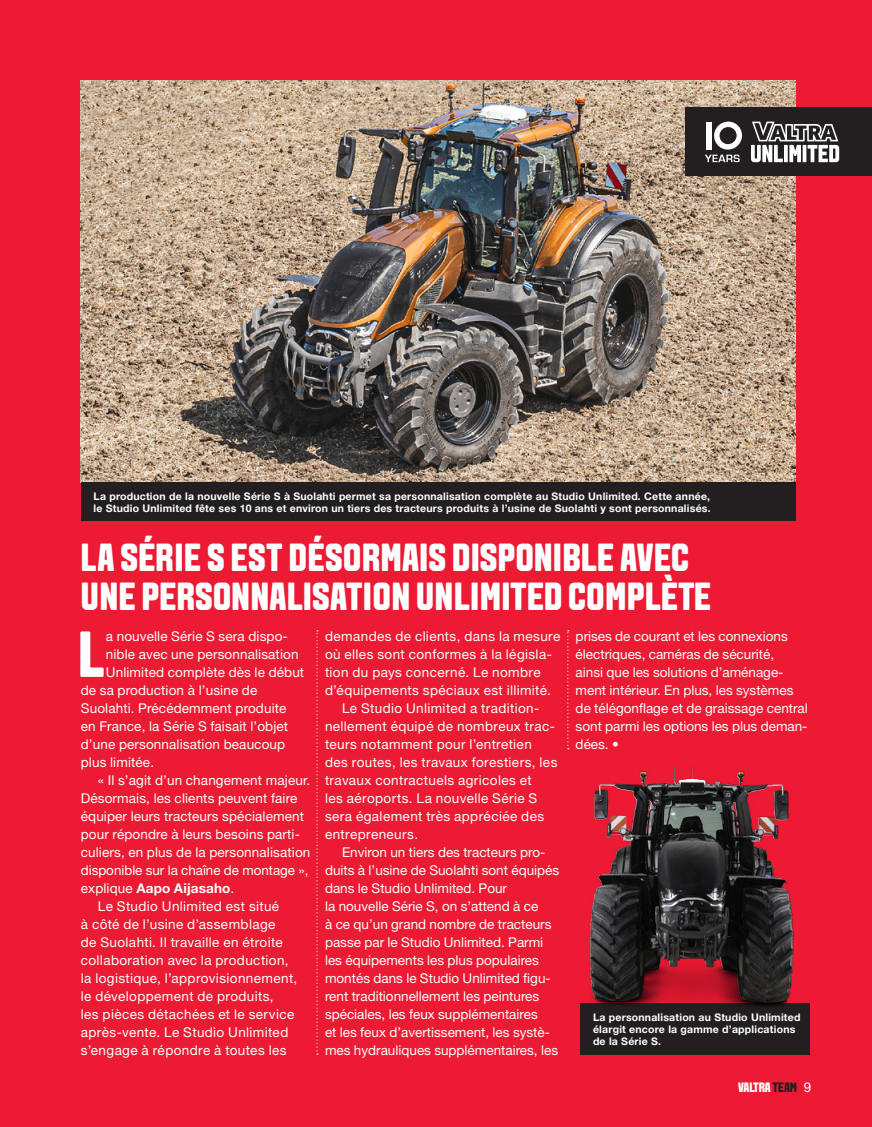
<style>
.page{position:relative;width:872px;height:1127px;background:#ed1a33}
.page>*{position:absolute;margin:0;border:0;box-sizing:border-box;transform-origin:0 0}
.t1{font:700 64.95px "VALTRA Aveny T 2020 Extra";color:#fff}
.t2{font:700 39px/39px "VALTRA Aveny T 2020 Extra";letter-spacing:.01em;color:#fff}
.t3{font:13.5px/18px "Helvetica Neue LT Std";letter-spacing:.01em;color:#fff}
.t4{font:13.5px "Helvetica Neue LT Std";letter-spacing:.03em;color:#fff}
.t5{font:700 13.5px "Helvetica Neue LT Std";letter-spacing:.01em;color:#fff}
.t6{font:700 13.5px "VALTRA Aveny T 2020 Extra";letter-spacing:-.01em;color:#fff}
.t7{font:700 10.5px/12px "Helvetica Neue LT Std";letter-spacing:.02em;color:#fff}
.s1{font-weight:400}
.s2{color:#231f20}
.s3{font-family:"Helvetica Neue LT Std";font-weight:400}
</style>
<div class="page">
<div style="left:580px;top:1003px;width:230px;height:51px;background:#231f20"></div>
<svg style="left:316px;top:630px;width:2px;height:424px"></svg>
<svg style="left:567px;top:630px;width:2px;height:119px"></svg>
<img style="left:590px;top:766px;width:203px;height:241px">
<img style="left:594px;top:766px;width:80px;height:71px">
<img style="left:81px;top:81px;width:714px;height:402px">
<div style="left:685px;top:108px;width:187px;height:68px;background:#231f20"></div>
<svg style="left:751px;top:122px;width:88px;height:40px"></svg>
<svg style="left:705px;top:121px;width:37px;height:41px"></svg>
<div style="left:81px;top:483px;width:714px;height:38px;background:#231f20"></div>
<p class="t7" style="left:94px;top:490px;width:618px">La production de la nouvelle Série S à Suolahti permet sa personnalisation complète au Studio Unlimited. Cette année, le Studio Unlimited fête ses 10 ans et environ un tiers des tracteurs produits à l’usine de Suolahti y sont personnalisés.</p>
<h2 class="t2" style="left:81px;top:538px;width:632px">LA SÉRIE S EST DÉSORMAIS DISPONIBLE AVEC<br>UNE PERSONNALISATION UNLIMITED COMPLÈTE</h2>
<h1 class="t1" style="left:78px;top:612px;width:28px">L</h1>
<p class="t3" style="left:106px;top:627px;width:184px">a nouvelle Série S sera dispo-</p>
<p class="t3" style="left:106px;top:645px;width:194px">nible avec une personnalisation</p>
<p class="t3" style="left:106px;top:663px;width:200px">Unlimited complète dès le début</p>
<p class="t3" style="left:81px;top:681px;width:178px">de sa production à l’usine de</p>
<p class="t3" style="left:81px;top:699px;width:207px">Suolahti. Précédemment produite</p>
<p class="t3" style="left:81px;top:717px;width:209px">en France, la Série S faisait l’objet</p>
<p class="t3" style="left:81px;top:735px;width:206px">d’une personnalisation beaucoup</p>
<p class="t3" style="left:81px;top:753px;width:75px">plus limitée.</p>
<p class="t3" style="left:98px;top:771px;width:214px">« Il s’agit d’un changement majeur.</p>
<p class="t3" style="left:81px;top:789px;width:218px">Désormais, les clients peuvent faire</p>
<p class="t3" style="left:81px;top:807px;width:225px">équiper leurs tracteurs spécialement</p>
<p class="t3" style="left:81px;top:825px;width:221px">pour répondre à leurs besoins parti-</p>
<p class="t3" style="left:81px;top:843px;width:231px">culiers, en plus de la personnalisation</p>
<p class="t3" style="left:81px;top:861px;width:229px">disponible sur la chaîne de montage »,</p>
<p class="t5" style="left:81px;top:880px;width:155px"><span class="s1">explique</span> Aapo Aijasaho<span class="s1">.</span></p>
<p class="t4" style="left:98px;top:898px;width:183px">Le Studio Unlimited est situé</p>
<p class="t4" style="left:81px;top:916px;width:196px">à côté de l’usine d’assemblage</p>
<p class="t4" style="left:81px;top:934px;width:203px">de Suolahti. Il travaille en étroite</p>
<p class="t4" style="left:81px;top:952px;width:209px">collaboration avec la production,</p>
<p class="t4" style="left:81px;top:970px;width:218px">la logistique, l’approvisionnement,</p>
<p class="t4" style="left:81px;top:988px;width:194px">le développement de produits,</p>
<p class="t4" style="left:81px;top:1006px;width:215px">les pièces détachées et le service</p>
<p class="t3" style="left:81px;top:1023px;width:209px">après-vente. Le Studio Unlimited</p>
<p class="t4" style="left:81px;top:1042px;width:207px">s’engage à répondre à toutes les</p>
<p class="t4" style="left:325px;top:628px;width:237px">demandes de clients, dans la mesure</p>
<p class="t4" style="left:325px;top:646px;width:227px">où elles sont conformes à la législa-</p>
<p class="t4" style="left:325px;top:664px;width:217px">tion du pays concerné. Le nombre</p>
<p class="t4" style="left:325px;top:682px;width:227px">d’équipements spéciaux est illimité.</p>
<p class="t4" style="left:342px;top:700px;width:197px">Le Studio Unlimited a tradition-</p>
<p class="t4" style="left:325px;top:718px;width:231px">nellement équipé de nombreux trac-</p>
<p class="t4" style="left:325px;top:736px;width:208px">teurs notamment pour l’entretien</p>
<p class="t4" style="left:325px;top:754px;width:234px">des routes, les travaux forestiers, les</p>
<p class="t4" style="left:325px;top:772px;width:208px">travaux contractuels agricoles et</p>
<p class="t4" style="left:325px;top:790px;width:214px">les aéroports. La nouvelle Série S</p>
<p class="t4" style="left:325px;top:808px;width:221px">sera également très appréciée des</p>
<p class="t4" style="left:325px;top:826px;width:95px">entrepreneurs.</p>
<p class="t3" style="left:342px;top:843px;width:205px">Environ un tiers des tracteurs pro-</p>
<p class="t3" style="left:325px;top:861px;width:236px">duits à l’usine de Suolahti sont équipés</p>
<p class="t3" style="left:325px;top:879px;width:184px">dans le Studio Unlimited. Pour</p>
<p class="t3" style="left:325px;top:897px;width:215px">la nouvelle Série S, on s’attend à ce</p>
<p class="t3" style="left:325px;top:915px;width:228px">à ce qu’un grand nombre de tracteurs</p>
<p class="t3" style="left:325px;top:933px;width:220px">passe par le Studio Unlimited. Parmi</p>
<p class="t3" style="left:325px;top:951px;width:215px">les équipements les plus populaires</p>
<p class="t3" style="left:325px;top:969px;width:226px">montés dans le Studio Unlimited figu-</p>
<p class="t3" style="left:325px;top:987px;width:216px">rent traditionnellement les peintures</p>
<p class="t3" style="left:325px;top:1005px;width:214px">spéciales, les feux supplémentaires</p>
<p class="t3" style="left:325px;top:1023px;width:225px">et les feux d’avertissement, les systè-</p>
<p class="t3" style="left:325px;top:1041px;width:234px">mes hydrauliques supplémentaires, les</p>
<p class="t3" style="left:575px;top:627px;width:234px">prises de courant et les connexions électriques, caméras de sécurité,<br>ainsi que les solutions d’aménage&shy;ment intérieur. En plus, les systèmes de télégonflage et de graissage central sont parmi les options les plus deman&shy;dées. •</p>
<p class="t7" style="left:593px;top:1011px;width:209px">La personnalisation au Studio Unlimited élargit encore la gamme d’applications de la Série S.</p>
<p class="t6" style="left:738px;top:1078px;width:75px">VALTRA <span class="s2">TEAM</span> <span class="s3">9</span></p>
</div>
